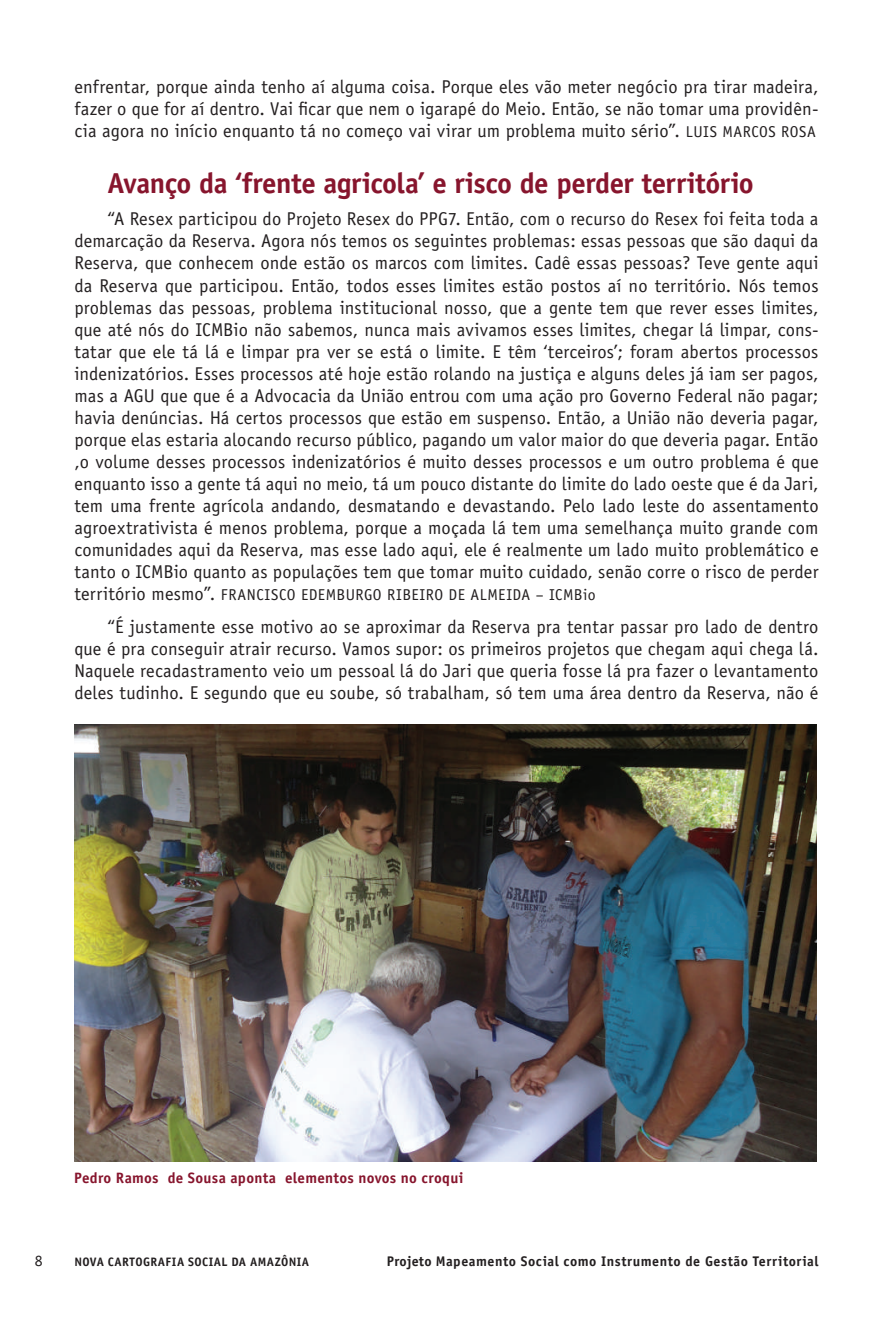
<style>
.page{position:relative;width:893px;height:1340px;background:#fff}
.page>*{position:absolute;margin:0;border:0;box-sizing:border-box;transform-origin:0 0}
.t1{font:700 28.88px "Officina Sans";letter-spacing:-.015em;color:#87152d}
.t2{font:18.55px/22.1px "Officina Sans";letter-spacing:.005em;color:#231f20;text-align:justify}
.t3{font:15.75px "Officina Sans";letter-spacing:.03em;color:#231f20}
.t4{font:700 15.05px "Officina Sans";letter-spacing:.015em;color:#87152d}
.t5{font:700 14px "Officina Sans";letter-spacing:.035em;color:#231f20}
.t6{font:700 12.25px "Officina Sans";letter-spacing:.03em;color:#231f20}
.s1{font-size:15.75px}
.s2{font-size:18.55px}
</style>
<div class="page">
<img style="left:74px;top:724px;width:742px;height:437px">
<p class="t2" style="left:74px;top:76px;width:746px">enfrentar, porque ainda tenho aí alguma coisa. Porque eles vão meter negócio pra tirar madeira, fazer o que for aí dentro. Vai ficar que nem o igarapé do Meio. Então, se não tomar uma providên&shy;cia agora no início enquanto tá no começo vai virar um problema muito sério”. <span class="s1">LUIS MARCOS ROSA</span></p>
<h1 class="t1" style="left:107px;top:165px;width:648px">Avanço da ‘frente agricola’ e risco de perder território</h1>
<p class="t2" style="left:74px;top:208px;width:746px;text-indent:33px">“A Resex participou do Projeto Resex do PPG7. Então, com o recurso do Resex foi feita toda a demarcação da Reserva. Agora nós temos os seguintes problemas: essas pessoas que são daqui da Reserva, que conhecem onde estão os marcos com limites. Cadê essas pessoas? Teve gente aqui da Reserva que participou. Então, todos esses limites estão postos aí no território. Nós temos problemas das pessoas, problema institucional nosso, que a gente tem que rever esses limites, que até nós do ICMBio não sabemos, nunca mais avivamos esses limites, chegar lá limpar, cons&shy;tatar que ele tá lá e limpar pra ver se está o limite. E têm ‘terceiros’; foram abertos processos indenizatórios. Esses processos até hoje estão rolando na justiça e alguns deles já iam ser pagos, mas a AGU que que é a Advocacia da União entrou com uma ação pro Governo Federal não pagar; havia denúncias. Há certos processos que estão em suspenso. Então, a União não deveria pagar, porque elas estaria alocando recurso público, pagando um valor maior do que deveria pagar. Então ,o volume desses processos indenizatórios é muito desses processos e um outro problema é que enquanto isso a gente tá aqui no meio, tá um pouco distante do limite do lado oeste que é da Jari, tem uma frente agrícola andando, desmatando e devastando. Pelo lado leste do assentamento agroextrativista é menos problema, porque a moçada lá tem uma semelhança muito grande com comunidades aqui da Reserva, mas esse lado aqui, ele é realmente um lado muito problemático e tanto o ICMBio quanto as populações tem que tomar muito cuidado, senão corre o risco de perder</p>
<p class="t3" style="left:74px;top:586px;width:523px"><span class="s2">território mesmo”.</span> FRANCISCO EDEMBURGO RIBEIRO DE ALMEIDA – ICMBio</p>
<p class="t2" style="left:74px;top:616px;width:746px;text-indent:33px">“É justamente esse motivo ao se aproximar da Reserva pra tentar passar pro lado de dentro que é pra conseguir atrair recurso. Vamos supor: os primeiros projetos que chegam aqui chega lá.<br>Naquele recadastramento veio um pessoal lá do Jari que queria fosse lá pra fazer o levantamento deles tudinho. E segundo que eu soube, só trabalham, só tem uma área dentro da Reserva, não é</p>
<p class="t4" style="left:74px;top:1168px;width:391px">Pedro Ramos de Sousa aponta elementos novos no croqui</p>
<p class="t3" style="left:35px;top:1250px;width:9px">8</p>
<p class="t6" style="left:74px;top:1253px;width:236px">NOVA CARTOGRAFIA SOCIAL DA AMAZÔNIA</p>
<p class="t5" style="left:387px;top:1251px;width:433px">Projeto Mapeamento Social como Instrumento de Gestão Territorial</p>
</div>
